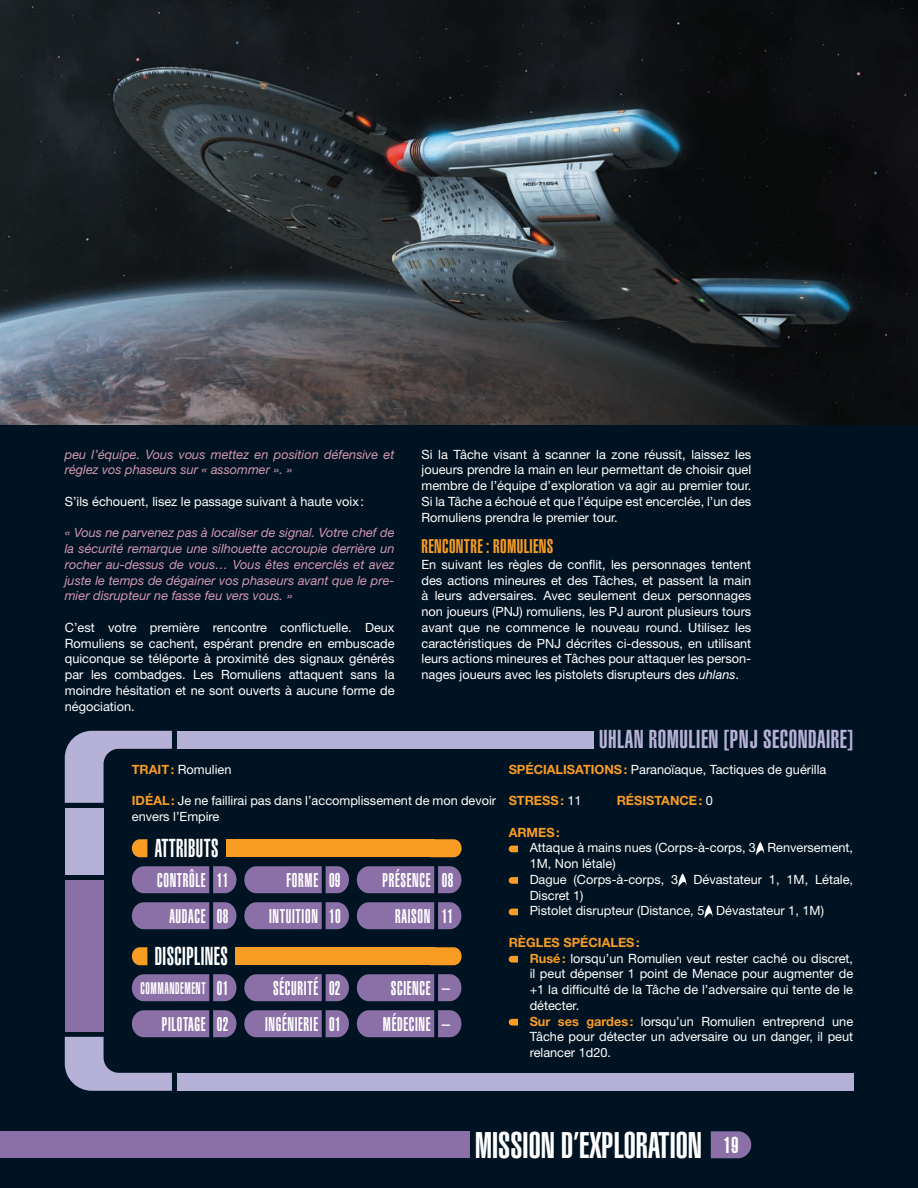
<style>
.page{position:relative;width:918px;height:1188px;background:#001322}
.page>*{position:absolute;margin:0;border:0;box-sizing:border-box;transform-origin:0 0}
.t1{font:900 extra-condensed 36.45px "Helvetica";color:#fff}
.t2{font:900 extra-condensed 25.5px "Helvetica";letter-spacing:.02em;color:#b6b2d7}
.t3{font:900 extra-condensed 25.5px "Helvetica";letter-spacing:.02em;color:#fff;scale:.87 1}
.t4{font:900 extra-condensed 19.5px "Helvetica";letter-spacing:.04em;color:#fff;scale:.87 1}
.t5{font:900 extra-condensed 19.5px "Helvetica";letter-spacing:.02em;color:#f89c24}
.t6{font:900 extra-condensed 16.5px "Helvetica";letter-spacing:.04em;color:#fff;scale:.81 1}
.t7{font:12.75px/15.8px "Helvetica Neue LT Std";color:#fff;text-align:justify}
.t8{font:italic 12.75px/15.8px "Helvetica Neue LT Std";color:#d596b3}
.t9{font:700 12.75px "Helvetica Neue LT Std";color:#f89c24}
.s1{font-style:italic}
.s2{font-weight:700;color:#f89c24}
.s3{font-size:19.5px}
.s4{font-weight:400;color:#fff}
.s5{font-size:22.5px}
</style>
<div class="page">
<svg style="left:711px;top:1131px;width:40px;height:27px"></svg>
<div style="left:0;top:1131px;width:470px;height:27px;background:#8a70a6"></div>
<img style="left:0;top:0;width:918px;height:425px">
<svg style="left:132px;top:839px;width:15px;height:18px"></svg>
<svg style="left:435px;top:839px;width:27px;height:18px"></svg>
<div style="left:226px;top:839px;width:209px;height:18px;background:#f89c24"></div>
<svg style="left:132px;top:866px;width:104px;height:27px;background:#7d679a"></svg>
<svg style="left:244px;top:866px;width:105px;height:27px;background:#7c6799"></svg>
<svg style="left:357px;top:866px;width:104px;height:27px;background:#7d679a"></svg>
<svg style="left:132px;top:902px;width:104px;height:27px;background:#7d679a"></svg>
<svg style="left:244px;top:902px;width:105px;height:27px;background:#7c6799"></svg>
<svg style="left:357px;top:902px;width:104px;height:27px;background:#7d679a"></svg>
<svg style="left:132px;top:947px;width:15px;height:18px"></svg>
<svg style="left:435px;top:947px;width:27px;height:18px"></svg>
<div style="left:235px;top:947px;width:200px;height:18px;background:#f89c24"></div>
<svg style="left:132px;top:974px;width:104px;height:27px;background:#7d679a"></svg>
<svg style="left:244px;top:974px;width:105px;height:27px;background:#7c6799"></svg>
<svg style="left:357px;top:974px;width:104px;height:27px;background:#7d679a"></svg>
<svg style="left:244px;top:1010px;width:105px;height:27px;background:#7c6799"></svg>
<svg style="left:357px;top:1010px;width:104px;height:27px;background:#7d679a"></svg>
<div style="left:65px;top:880px;width:39px;height:152px;background:#8a70a6"></div>
<div style="left:177px;top:731px;width:417px;height:18px;background:#b6b2d7"></div>
<div style="left:65px;top:808px;width:39px;height:67px;background:#b6b2d7"></div>
<svg style="left:65px;top:1010px;width:171px;height:81px"></svg>
<div style="left:177px;top:1073px;width:676px;height:18px;background:#b6b2d7"></div>
<svg style="left:509px;top:846px;width:9px;height:6px"></svg>
<svg style="left:756px;top:842px;width:8px;height:13px"></svg>
<svg style="left:509px;top:877px;width:9px;height:7px"></svg>
<svg style="left:678px;top:873px;width:9px;height:14px"></svg>
<svg style="left:509px;top:909px;width:9px;height:6px"></svg>
<svg style="left:704px;top:905px;width:9px;height:13px"></svg>
<svg style="left:509px;top:956px;width:9px;height:7px"></svg>
<svg style="left:509px;top:1019px;width:9px;height:7px"></svg>
<svg style="left:65px;top:731px;width:107px;height:72px"></svg>
<p class="t8" style="left:65px;top:446px;width:331px">peu l’équipe. Vous vous mettez en position défensive et réglez vos phaseurs sur « assommer ». »</p>
<p class="t7" style="left:65px;top:493px;width:301px">S’ils échouent, lisez le passage suivant à haute voix:</p>
<p class="t8" style="left:65px;top:525px;width:331px;text-align:justify">« Vous ne parvenez pas à localiser de signal. Votre chef de la sécurité remarque une silhouette accroupie derrière un rocher au-dessus de vous… Vous êtes encerclés et avez juste le temps de dégainer vos phaseurs avant que le pre&shy;mier disrupteur ne fasse feu vers vous. »</p>
<p class="t7" style="left:65px;top:619px;width:331px">C’est votre première rencontre conflictuelle. Deux Romuliens se cachent, espérant prendre en embuscade quiconque se téléporte à proximité des signaux générés par les combadges. Les Romuliens attaquent sans la moindre hésitation et ne sont ouverts à aucune forme de négociation.</p>
<p class="t7" style="left:422px;top:446px;width:331px">Si la Tâche visant à scanner la zone réussit, laissez les joueurs prendre la main en leur permettant de choisir quel membre de l’équipe d’exploration va agir au premier tour.<br>Si la Tâche a échoué et que l’équipe est encerclée, l’un des Romuliens prendra le premier tour.</p>
<h3 class="t5" style="left:422px;top:535px;width:133px">RENCONTRE : ROMULIENS</h3>
<p class="t7" style="left:422px;top:556px;width:331px">En suivant les règles de conflit, les personnages tentent des actions mineures et des Tâches, et passent la main à leurs adversaires. Avec seulement deux personnages non joueurs (PNJ) romuliens, les PJ auront plusieurs tours avant que ne commence le nouveau round. Utilisez les caractéristiques de PNJ décrites ci-dessous, en utilisant leurs actions mineures et Tâches pour attaquer les person&shy;nages joueurs avec les pistolets disrupteurs des <span class="s1">uhlans</span>.</p>
<p class="t7" style="left:132px;top:761px;width:101px"><span class="s2">TRAIT:</span> Romulien</p>
<p class="t7" style="left:132px;top:792px;width:366px"><span class="s2">IDÉAL:</span> Je ne faillirai pas dans l’accomplissement de mon devoir envers l’Empire</p>
<h2 class="t3" style="left:155px;top:834px;width:75px">ATTRIBUTS</h2>
<h3 class="t4" style="left:157px;top:869px;width:83px">CONTRÔLE 11</h3>
<h3 class="t4" style="left:287px;top:869px;width:63px">FORME 09</h3>
<h3 class="t4" style="left:383px;top:869px;width:83px">PRÉSENCE 08</h3>
<h3 class="t4" style="left:169px;top:905px;width:69px">AUDACE 08</h3>
<h3 class="t4" style="left:269px;top:905px;width:84px">INTUITION 10</h3>
<h3 class="t4" style="left:395px;top:905px;width:68px">RAISON 11</h3>
<h2 class="t3" style="left:155px;top:942px;width:86px">DISCIPLINES</h2>
<p class="t6" style="left:141px;top:978px;width:110px">COMMANDEMENT <span class="s3">01</span></p>
<h3 class="t4" style="left:273px;top:977px;width:79px">SÉCURITÉ 02</h3>
<h3 class="t4" style="left:391px;top:977px;width:70px">SCIENCE –</h3>
<h3 class="t4" style="left:162px;top:1013px;width:78px">PILOTAGE 02</h3>
<h3 class="t4" style="left:265px;top:1013px;width:89px">INGÉNIERIE 01</h3>
<h3 class="t4" style="left:383px;top:1013px;width:79px">MÉDECINE –</h3>
<h2 class="t2" style="left:599px;top:725px;width:256px">UHLAN ROMULIEN [PNJ SECONDAIRE]</h2>
<p class="t7" style="left:509px;top:761px;width:319px"><span class="s2">SPÉCIALISATIONS:</span> Paranoïaque, Tactiques de guérilla</p>
<p class="t9" style="left:509px;top:793px;width:74px">STRESS: <span class="s4">11</span></p>
<p class="t9" style="left:617px;top:793px;width:98px">RÉSISTANCE: <span class="s4">0</span></p>
<p class="t9" style="left:509px;top:824px;width:53px">ARMES:</p>
<p class="t7" style="left:530px;top:840px;width:325px;text-align:left">Attaque à mains nues (Corps-à-corps, 3 Renversement, 1M, Non létale)<br>Dague (Corps-à-corps, 3 Dévastateur 1, 1M, Létale, Discret 1)<br>Pistolet disrupteur (Distance, 5 Dévastateur 1, 1M)</p>
<p class="t7" style="left:530px;top:934px;width:325px;text-align:left;text-indent:-21px"><span class="s2">RÈGLES SPÉCIALES:<br>Rusé:</span> lorsqu’un Romulien veut rester caché ou discret, il peut dépenser 1 point de Menace pour augmenter de +1 la difficulté de la Tâche de l’adversaire qui tente de le détecter.<br><span class="s2">Sur ses gardes:</span> lorsqu’un Romulien entreprend une Tâche pour détecter un adversaire ou un danger, il peut relancer 1d20.</p>
<h1 class="t1" style="left:475px;top:1124px;width:265px">MISSION D’EXPLORATION <span class="s5">19</span></h1>
</div>
